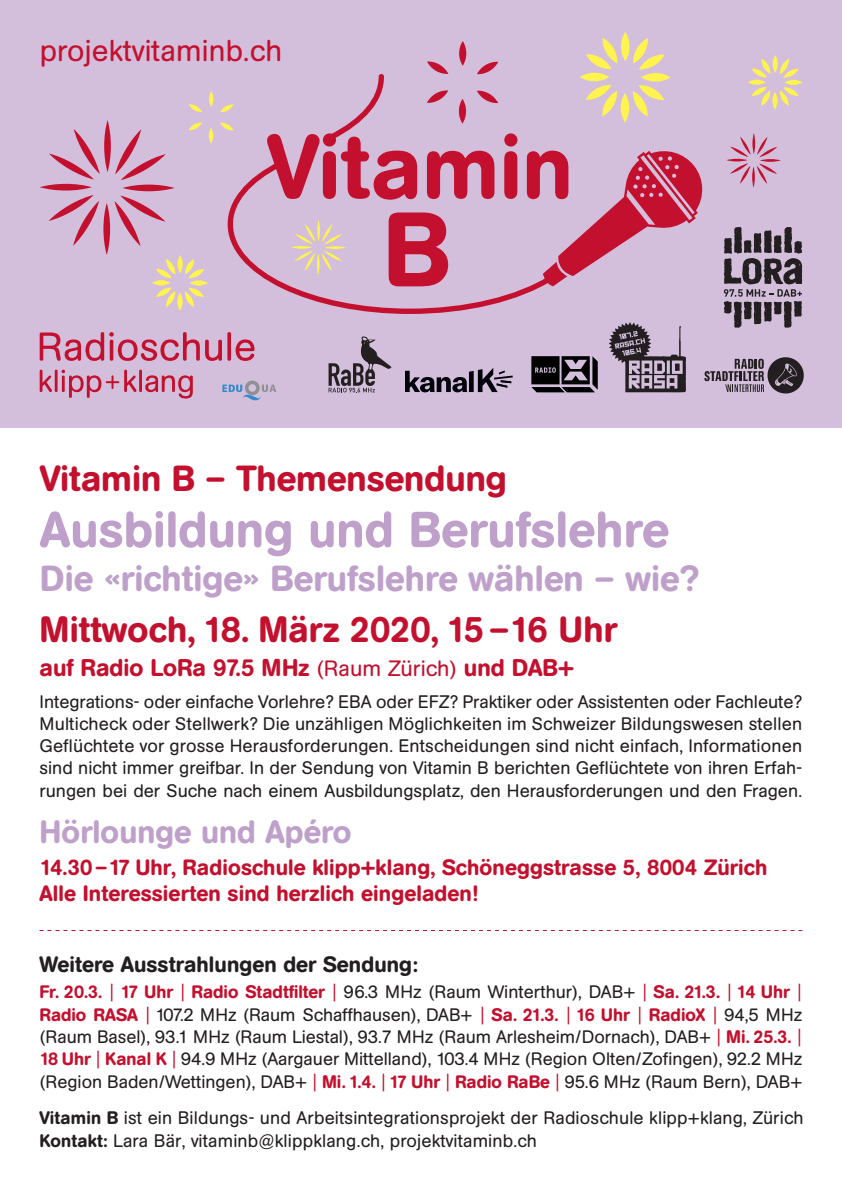
<style>
.page{position:relative;width:842px;height:1191px;background:#fff}
.page>*{position:absolute;margin:0;border:0;box-sizing:border-box;transform-origin:0 0}
.t1{font:500 50px "AG Buch Rounded BQ";letter-spacing:.005em;color:#bfa0ca}
.t2{font:500 36px "AG Buch Rounded BQ";color:#c3102e}
.t3{font:500 36px "AG Buch Rounded BQ";letter-spacing:.005em;color:#bfa0ca}
.t4{font:500 32px "AG Buch Rounded BQ";letter-spacing:.005em;color:#bfa0ca}
.t5{font:29.8px "AG Buch Rounded BQ";letter-spacing:.005em;color:#c3102e}
.t6{font:500 24px "AG Buch Rounded BQ";color:#c3102e}
.t7{font:500 22px/26px "AG Buch Rounded BQ";letter-spacing:.005em;color:#c3102e}
.t8{font:500 22px "AG Buch Rounded BQ";letter-spacing:.005em;color:#231f20}
.t9{font:18px/22.4px "AG Buch Rounded BQ";letter-spacing:.01em;color:#231f20;text-align:justify}
.s1{font-weight:400;font-size:22px}
.s2{font-weight:500;color:#c3102e}
.s3{font-family:"Interstate";font-weight:300;color:#c3102e}
.s4{font-weight:500}
</style>
<div class="page">
<div style="left:0;top:0;width:842px;height:427px;background:#d3bfdc"></div>
<svg style="left:427px;top:151px;width:67px;height:10px"></svg>
<svg style="left:504px;top:133px;width:13px;height:28px"></svg>
<svg style="left:228px;top:161px;width:326px;height:153px"></svg>
<svg style="left:267px;top:74px;width:150px;height:126px"></svg>
<svg style="left:527px;top:150px;width:176px;height:136px"></svg>
<svg style="left:104px;top:120px;width:7px;height:52px"></svg>
<svg style="left:49px;top:129px;width:51px;height:51px"></svg>
<svg style="left:40px;top:184px;width:52px;height:6px"></svg>
<svg style="left:49px;top:195px;width:50px;height:51px"></svg>
<svg style="left:103px;top:203px;width:7px;height:52px"></svg>
<svg style="left:114px;top:195px;width:51px;height:51px"></svg>
<svg style="left:122px;top:185px;width:53px;height:6px"></svg>
<svg style="left:115px;top:129px;width:51px;height:51px"></svg>
<hr style="left:317px;top:220px;width:3px;height:21px;background:#fff34f;border-radius:50%">
<svg style="left:295px;top:224px;width:20px;height:20px"></svg>
<hr style="left:291px;top:246px;width:21px;height:3px;background:#fff34f;border-radius:50%">
<svg style="left:295px;top:250px;width:20px;height:21px"></svg>
<hr style="left:317px;top:254px;width:3px;height:21px;background:#fff34f;border-radius:50%">
<svg style="left:321px;top:251px;width:21px;height:20px"></svg>
<hr style="left:325px;top:246px;width:21px;height:3px;background:#fff34f;border-radius:50%">
<svg style="left:322px;top:224px;width:20px;height:20px"></svg>
<hr style="left:752px;top:133px;width:3px;height:21px;background:#c3102e;border-radius:50%">
<svg style="left:730px;top:137px;width:21px;height:20px"></svg>
<hr style="left:726px;top:159px;width:21px;height:2px;background:#c3102e;border-radius:50%">
<svg style="left:730px;top:163px;width:20px;height:21px"></svg>
<hr style="left:752px;top:166px;width:3px;height:21px;background:#c3102e;border-radius:50%">
<svg style="left:757px;top:163px;width:20px;height:21px"></svg>
<hr style="left:760px;top:159px;width:21px;height:3px;background:#c3102e;border-radius:50%">
<svg style="left:757px;top:137px;width:20px;height:20px"></svg>
<svg style="left:773px;top:55px;width:5px;height:18px"></svg>
<svg style="left:751px;top:59px;width:19px;height:19px"></svg>
<svg style="left:748px;top:80px;width:18px;height:5px"></svg>
<svg style="left:751px;top:87px;width:19px;height:19px"></svg>
<svg style="left:772px;top:92px;width:6px;height:18px"></svg>
<svg style="left:780px;top:87px;width:19px;height:19px"></svg>
<div style="left:785px;top:80px;width:17px;height:5px;background:#fff34f;border-radius:50%"></div>
<svg style="left:780px;top:59px;width:19px;height:19px"></svg>
<svg style="left:621px;top:32px;width:9px;height:29px"></svg>
<svg style="left:586px;top:38px;width:32px;height:31px"></svg>
<div style="left:580px;top:73px;width:29px;height:8px;background:#fff34f;border-radius:50%"></div>
<svg style="left:586px;top:85px;width:31px;height:31px"></svg>
<svg style="left:621px;top:93px;width:8px;height:30px"></svg>
<svg style="left:633px;top:85px;width:31px;height:32px"></svg>
<svg style="left:641px;top:73px;width:29px;height:9px"></svg>
<svg style="left:633px;top:38px;width:31px;height:32px"></svg>
<svg style="left:178px;top:255px;width:5px;height:18px"></svg>
<svg style="left:156px;top:259px;width:19px;height:19px"></svg>
<svg style="left:152px;top:280px;width:18px;height:5px"></svg>
<svg style="left:156px;top:287px;width:19px;height:20px"></svg>
<svg style="left:177px;top:293px;width:6px;height:18px"></svg>
<svg style="left:185px;top:288px;width:19px;height:19px"></svg>
<svg style="left:190px;top:280px;width:18px;height:6px"></svg>
<svg style="left:185px;top:259px;width:19px;height:19px"></svg>
<svg style="left:459px;top:41px;width:7px;height:25px"></svg>
<svg style="left:427px;top:61px;width:21px;height:13px"></svg>
<svg style="left:427px;top:90px;width:21px;height:13px"></svg>
<svg style="left:459px;top:99px;width:7px;height:25px"></svg>
<svg style="left:477px;top:90px;width:21px;height:13px"></svg>
<svg style="left:477px;top:62px;width:21px;height:12px"></svg>
<svg style="left:222px;top:380px;width:54px;height:20px"></svg>
<svg style="left:724px;top:227px;width:78px;height:101px"></svg>
<svg style="left:531px;top:356px;width:67px;height:36px"></svg>
<svg style="left:609px;top:322px;width:77px;height:70px"></svg>
<svg style="left:704px;top:357px;width:100px;height:36px"></svg>
<svg style="left:405px;top:368px;width:108px;height:24px"></svg>
<svg style="left:40px;top:332px;width:215px;height:29px"></svg>
<svg style="left:40px;top:369px;width:153px;height:29px"></svg>
<svg style="left:40px;top:930px;width:762px;height:1px"></svg>
<svg style="left:329px;top:336px;width:62px;height:57px"></svg>
<svg style="left:209px;top:91px;width:4px;height:16px"></svg>
<svg style="left:189px;top:104px;width:13px;height:8px"></svg>
<svg style="left:189px;top:122px;width:13px;height:8px"></svg>
<svg style="left:209px;top:128px;width:4px;height:15px"></svg>
<svg style="left:220px;top:122px;width:14px;height:9px"></svg>
<svg style="left:220px;top:104px;width:14px;height:8px"></svg>
<h3 class="t5" style="left:40px;top:33px;width:244px">projektvitaminb.ch</h3>
<h2 class="t2" style="left:40px;top:457px;width:469px">Vitamin B – Themensendung</h2>
<h1 class="t1" style="left:40px;top:500px;width:631px">Ausbildung und Berufslehre</h1>
<h2 class="t3" style="left:40px;top:557px;width:661px">Die «richtige» Berufslehre wählen – wie?</h2>
<h2 class="t2" style="left:40px;top:608px;width:579px">Mittwoch, 18. März 2020, 15–16 Uhr</h2>
<h3 class="t6" style="left:40px;top:653px;width:536px">auf Radio LoRa 97.5 MHz <span class="s1">(Raum Zürich)</span> und DAB+</h3>
<p class="t9" style="left:40px;top:691px;width:764px">Integrations- oder einfache Vorlehre? EBA oder EFZ? Praktiker oder Assistenten oder Fachleute?<br>Multicheck oder Stellwerk? Die unzähligen Möglichkeiten im Schweizer Bildungswesen stellen Geflüchtete vor grosse Herausforderungen. Entscheidungen sind nicht einfach, Informationen sind nicht immer greifbar. In der Sendung von Vitamin B berichten Geflüchtete von ihren Erfah&shy;rungen bei der Suche nach einem Ausbildungsplatz, den Herausforderungen und den Fragen.</p>
<h3 class="t4" style="left:40px;top:813px;width:313px">Hörlounge und Apéro</h3>
<p class="t7" style="left:40px;top:855px;width:729px">14.30–17 Uhr, Radioschule klipp+klang, Schöneggstrasse 5, 8004 Zürich<br>Alle Interessierten sind herzlich eingeladen!</p>
<p class="t8" style="left:40px;top:951px;width:380px">Weitere Ausstrahlungen der Sendung:</p>
<p class="t9" style="left:40px;top:981px;width:764px"><span class="s2">Fr. 20.3.</span> <span class="s3">|</span> <span class="s2">17 Uhr</span> <span class="s3">|</span> <span class="s2">Radio Stadtfilter</span> <span class="s3">|</span> 96.3 MHz (Raum Winterthur), DAB+ <span class="s3">|</span> <span class="s2">Sa. 21.3.</span> <span class="s3">|</span> <span class="s2">14 Uhr</span> <span class="s3">| </span><span class="s2">Radio RASA</span> <span class="s3">|</span> 107.2 MHz (Raum Schaffhausen), DAB+ <span class="s3">|</span> <span class="s2">Sa. 21.3.</span> <span class="s3">|</span> <span class="s2">16 Uhr</span> <span class="s3">|</span> <span class="s2">RadioX</span> <span class="s3">|</span> 94,5 MHz (Raum Basel), 93.1 MHz (Raum Liestal), 93.7 MHz (Raum Arlesheim/Dornach), DAB+ <span class="s3">|</span> <span class="s2">Mi. 25.3.</span> <span class="s3">| </span><span class="s2">18 Uhr</span> <span class="s3">|</span> <span class="s2">Kanal K</span> <span class="s3">|</span> 94.9 MHz (Aargauer Mittelland), 103.4 MHz (Region Olten/Zofingen), 92.2 MHz (Region Baden/Wettingen), DAB+ <span class="s3">|</span> <span class="s2">Mi. 1.4.</span> <span class="s3">|</span> <span class="s2">17 Uhr</span> <span class="s3">|</span> <span class="s2">Radio RaBe</span> <span class="s3">|</span> 95.6 MHz (Raum Bern), DAB+</p>
<p class="t9" style="left:40px;top:1107px;width:766px"><span class="s4">Vitamin B</span> ist ein Bildungs- und Arbeitsintegrationsprojekt der Radioschule klipp+klang, Zürich<br><span class="s4">Kontakt:</span> Lara Bär, vitaminb@klippklang.ch, projektvitaminb.ch</p>
</div>
